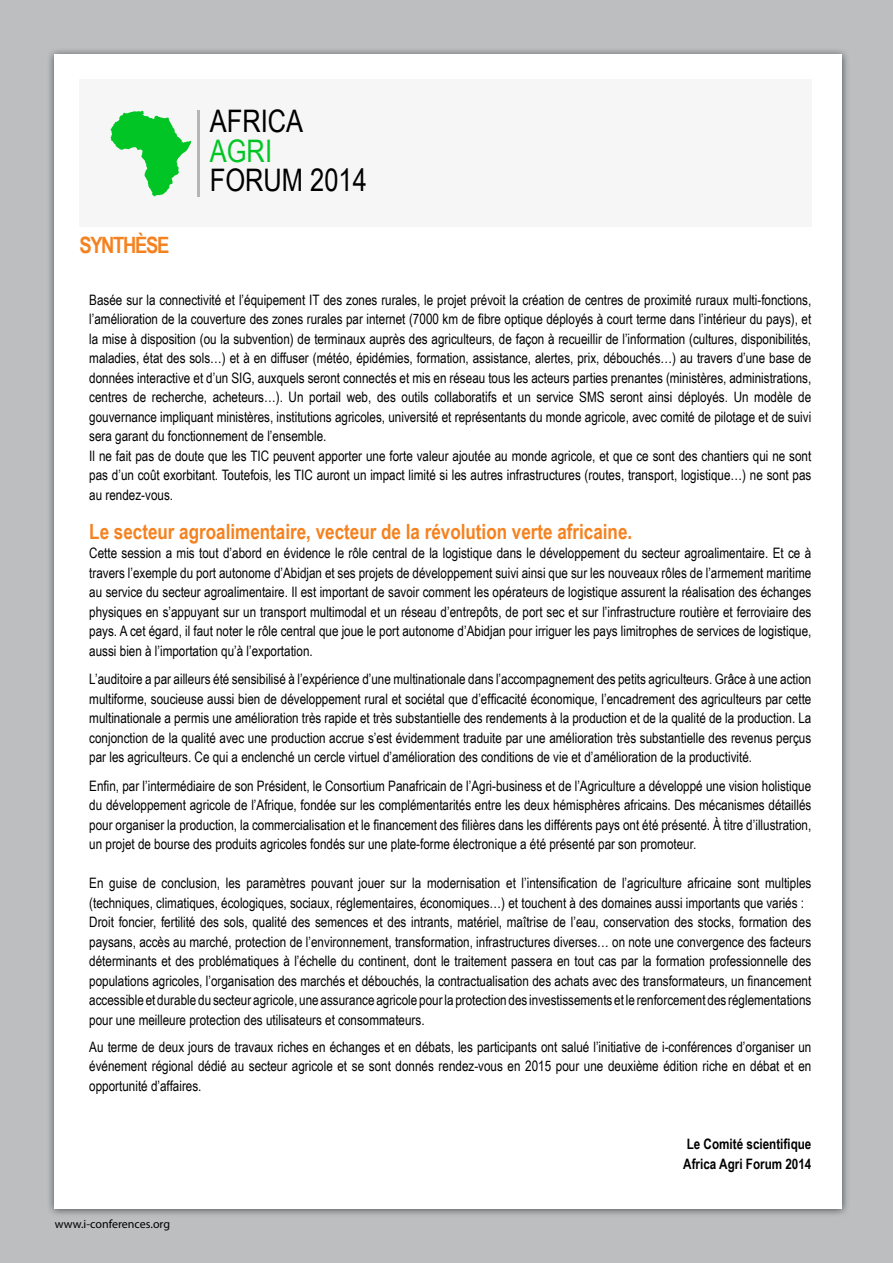
<style>
.page{position:relative;width:893px;height:1263px;background:#bcbec0}
.page>*{position:absolute;margin:0;border:0;box-sizing:border-box;transform-origin:0 0}
.t1{font:31.05px "Arial Narrow";color:#000}
.t2{font:31.05px "Arial Narrow";color:#00c524}
.t3{font:700 22.5px "Arial Narrow";letter-spacing:-.06em;color:#f58220}
.t4{font:700 21px "Arial Narrow";color:#f58220}
.t5{font:14.4px/19.5px "Arial Narrow";color:#000;text-align:justify}
.t6{font:700 14.4px/19.5px "Arial Narrow";color:#000}
.t7{font:12px "Myriad Pro";color:#000}
</style>
<div class="page">
<div style="left:46px;top:47px;width:804px;height:1171px;background:#000;opacity:.6"></div>
<div style="left:54px;top:54px;width:788px;height:1154px;background:#fff"></div>
<div style="left:79px;top:79px;width:732px;height:148px;background:#f6f6f6"></div>
<svg style="left:110px;top:111px;width:81px;height:86px"></svg>
<hr style="left:197px;top:110px;width:3px;height:87px;background:#666">
<h2 class="t3" style="left:79px;top:228px;width:91px">SYNTHÈSE</h2>
<h1 class="t1" style="left:210px;top:98px;width:95px">AFRICA</h1>
<h1 class="t2" style="left:210px;top:128px;width:64px">AGRI</h1>
<h1 class="t1" style="left:210px;top:158px;width:158px">FORUM 2014</h1>
<p class="t5" style="left:89px;top:289px;width:724px;text-align:left">Basée sur la connectivité et l’équipement IT des zones rurales, le projet prévoit la création de centres de proximité ruraux multi-fonctions, l’amélioration de la couverture des zones rurales par internet (7000 km de fibre optique déployés à court terme dans l’intérieur du pays), et la mise à disposition (ou la subvention) de terminaux auprès des agriculteurs, de façon à recueillir de l’information (cultures, disponibilités, maladies, état des sols…) et à en diffuser (météo, épidémies, formation, assistance, alertes, prix, débouchés…) au travers d’une base de données interactive et d’un SIG, auxquels seront connectés et mis en réseau tous les acteurs parties prenantes (ministères, administrations, centres de recherche, acheteurs…). Un portail web, des outils collaboratifs et un service SMS seront ainsi déployés. Un modèle de gouvernance impliquant ministères, institutions agricoles, université et représentants du monde agricole, avec comité de pilotage et de suivi sera garant du fonctionnement de l’ensemble.<br>Il ne fait pas de doute que les TIC peuvent apporter une forte valeur ajoutée au monde agricole, et que ce sont des chantiers qui ne sont pas d’un coût exorbitant. Toutefois, les TIC auront un impact limité si les autres infrastructures (routes, transport, logistique…) ne sont pas au rendez-vous.</p>
<h3 class="t4" style="left:89px;top:515px;width:544px">Le secteur agroalimentaire, vecteur de la révolution verte africaine.</h3>
<p class="t5" style="left:89px;top:543px;width:724px">Cette session a mis tout d’abord en évidence le rôle central de la logistique dans le développement du secteur agroalimentaire. Et ce à travers l’exemple du port autonome d’Abidjan et ses projets de développement suivi ainsi que sur les nouveaux rôles de l’armement maritime au service du secteur agroalimentaire. Il est important de savoir comment les opérateurs de logistique assurent la réalisation des échanges physiques en s’appuyant sur un transport multimodal et un réseau d’entrepôts, de port sec et sur l’infrastructure routière et ferroviaire des pays. A cet égard, il faut noter le rôle central que joue le port autonome d’Abidjan pour irriguer les pays limitrophes de services de logistique, aussi bien à l’importation qu’à l’exportation.</p>
<p class="t5" style="left:89px;top:669px;width:724px">L’auditoire a par ailleurs été sensibilisé à l’expérience d’une multinationale dans l’accompagnement des petits agriculteurs. Grâce à une action multiforme, soucieuse aussi bien de développement rural et sociétal que d’efficacité économique, l’encadrement des agriculteurs par cette multinationale a permis une amélioration très rapide et très substantielle des rendements à la production et de la qualité de la production. La conjonction de la qualité avec une production accrue s’est évidemment traduite par une amélioration très substantielle des revenus perçus par les agriculteurs. Ce qui a enclenché un cercle virtuel d’amélioration des conditions de vie et d’amélioration de la productivité.</p>
<p class="t5" style="left:89px;top:775px;width:724px">Enfin, par l’intermédiaire de son Président, le Consortium Panafricain de l’Agri-business et de l’Agriculture a développé une vision holistique du développement agricole de l’Afrique, fondée sur les complémentarités entre les deux hémisphères africains. Des mécanismes détaillés pour organiser la production, la commercialisation et le financement des filières dans les différents pays ont été présenté. À titre d’illustration, un projet de bourse des produits agricoles fondés sur une plate-forme électronique a été présenté par son promoteur.</p>
<p class="t5" style="left:89px;top:873px;width:724px;text-align:left">En guise de conclusion, les paramètres pouvant jouer sur la modernisation et l’intensification de l’agriculture africaine sont multiples (techniques, climatiques, écologiques, sociaux, réglementaires, économiques…) et touchent à des domaines aussi importants que variés :<br>Droit foncier, fertilité des sols, qualité des semences et des intrants, matériel, maîtrise de l’eau, conservation des stocks, formation des paysans, accès au marché, protection de l’environnement, transformation, infrastructures diverses… on note une convergence des facteurs déterminants et des problématiques à l’échelle du continent, dont le traitement passera en tout cas par la formation professionnelle des populations agricoles, l’organisation des marchés et débouchés, la contractualisation des achats avec des transformateurs, un financement accessible et durable du secteur agricole, une assurance agricole pour la protection des investissements et le renforcement des réglementations pour une meilleure protection des utilisateurs et consommateurs.</p>
<p class="t5" style="left:89px;top:1036px;width:724px">Au terme de deux jours de travaux riches en échanges et en débats, les participants ont salué l’initiative de i-conférences d’organiser un événement régional dédié au secteur agricole et se sont donnés rendez-vous en 2015 pour une deuxième édition riche en débat et en opportunité d’affaires.</p>
<p class="t7" style="left:55px;top:1217px;width:117px">www.i-conferences.org</p>
<p class="t6" style="left:683px;top:1134px;width:130px">Le Comité scientifique<br>Africa Agri Forum 2014</p>
</div>
